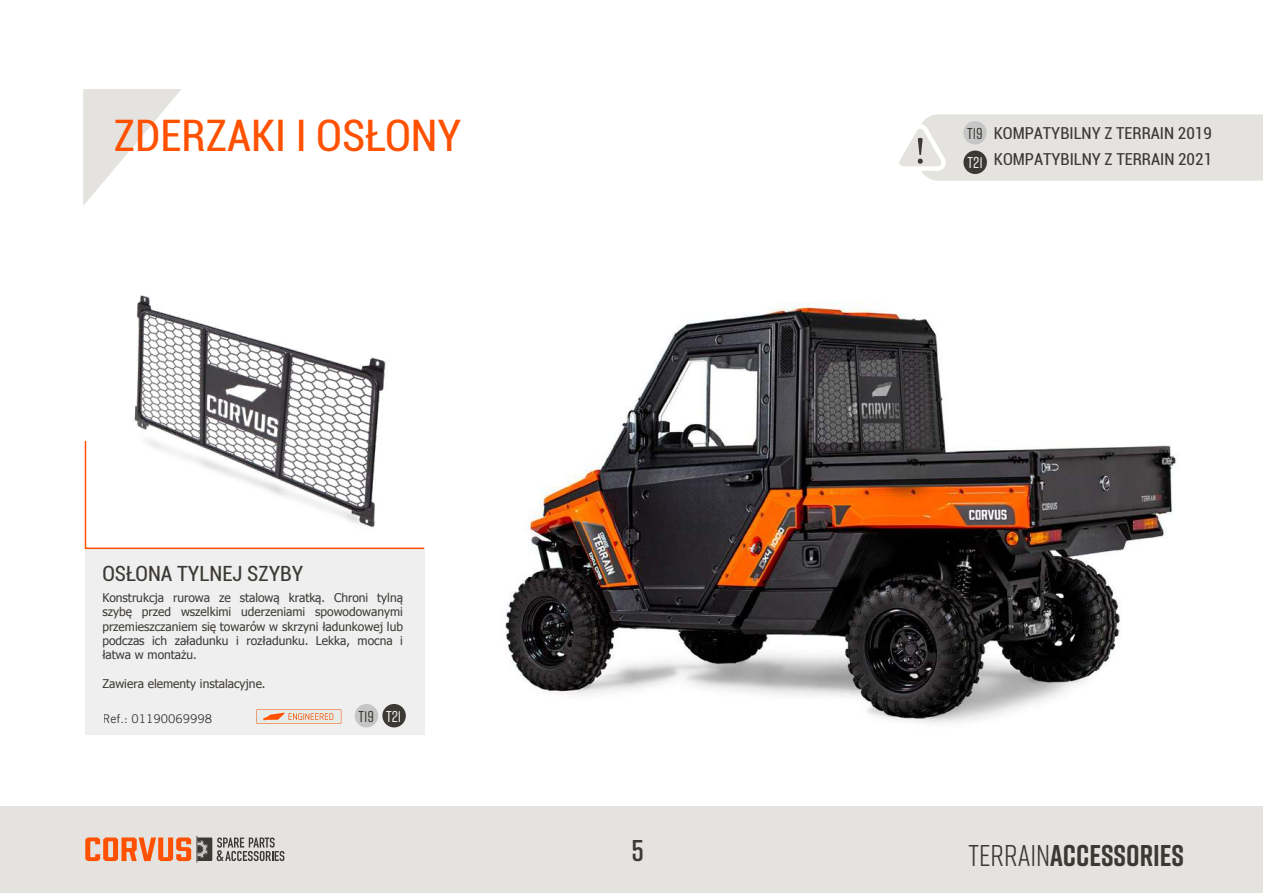
<style>
.page{position:relative;width:1263px;height:893px;background:#fff}
.page>*{position:absolute;margin:0;border:0;box-sizing:border-box;transform-origin:0 0}
.t1{font:condensed 43.5px "Roboto";color:#ff5100}
.t2{font:700 30px "Rift";color:#3c3935}
.t3{font:600 30px "Rift";color:#3c3935}
.t4{font:condensed 21px "Roboto";color:#3c3935}
.t5{font:condensed 16.5px/26.2px "Roboto";color:#3c3935}
.t6{font:500 15.75px "Rift";color:#3c3935}
.t7{font:500 15.75px "Rift";color:#efefef}
.t8{font:12px/14.4px "Tahoma";color:#3c3935;text-align:justify}
.t9{font:12px "Trade Gothic LT";color:#3c3935}
.s1{color:#efefef}
.s2{font-weight:400}
</style>
<div class="page">
<div style="left:0;top:806px;width:1263px;height:87px;background:#e4e3df"></div>
<svg style="left:85px;top:836px;width:199px;height:27px"></svg>
<svg style="left:83px;top:89px;width:98px;height:117px"></svg>
<svg style="left:899px;top:114px;width:364px;height:67px;background:#e1e0dd"></svg>
<img style="left:505px;top:302px;width:671px;height:422px">
<img style="left:134px;top:295px;width:252px;height:144px">
<div style="left:85px;top:549px;width:339px;height:186px;background:#efefef"></div>
<svg style="left:84px;top:439px;width:341px;height:111px"></svg>
<div style="left:355px;top:704px;width:23px;height:23px;background:#c7c6c6;border-radius:50%"></div>
<div style="left:382px;top:704px;width:24px;height:23px;background:#3c3935;border-radius:50%"></div>
<svg style="left:256px;top:709px;width:85px;height:15px"></svg>
<h1 class="t1" style="left:114px;top:105px;width:349px">ZDERZAKI I OSŁONY</h1>
<h3 class="t6" style="left:967px;top:122px;width:17px">T19</h3>
<h3 class="t7" style="left:967px;top:152px;width:17px">T21</h3>
<h3 class="t5" style="left:994px;top:119px;width:220px">KOMPATYBILNY Z TERRAIN 2019<br>KOMPATYBILNY Z TERRAIN 2021</h3>
<h3 class="t4" style="left:102px;top:559px;width:203px">OSŁONA TYLNEJ SZYBY</h3>
<p class="t8" style="left:102px;top:590px;width:302px">Konstrukcja rurowa ze stalową kratką. Chroni tylną szybę przed wszelkimi uderzeniami spowodowanymi przemieszczaniem się towarów w skrzyni ładunkowej lub podczas ich załadunku i rozładunku. Lekka, mocna i łatwa w montażu.</p>
<p class="t8" style="left:102px;top:676px;width:165px">Zawiera elementy instalacyjne.</p>
<p class="t9" style="left:102px;top:712px;width:111px">Ref.: 01190069998</p>
<h3 class="t6" style="left:358px;top:705px;width:44px">T19 <span class="s1">T21</span></h3>
<h2 class="t3" style="left:631px;top:829px;width:14px">15</h2>
<h2 class="t2" style="left:968px;top:833px;width:217px"><span class="s2">TERRAIN</span>ACCESSORIES</h2>
</div>
